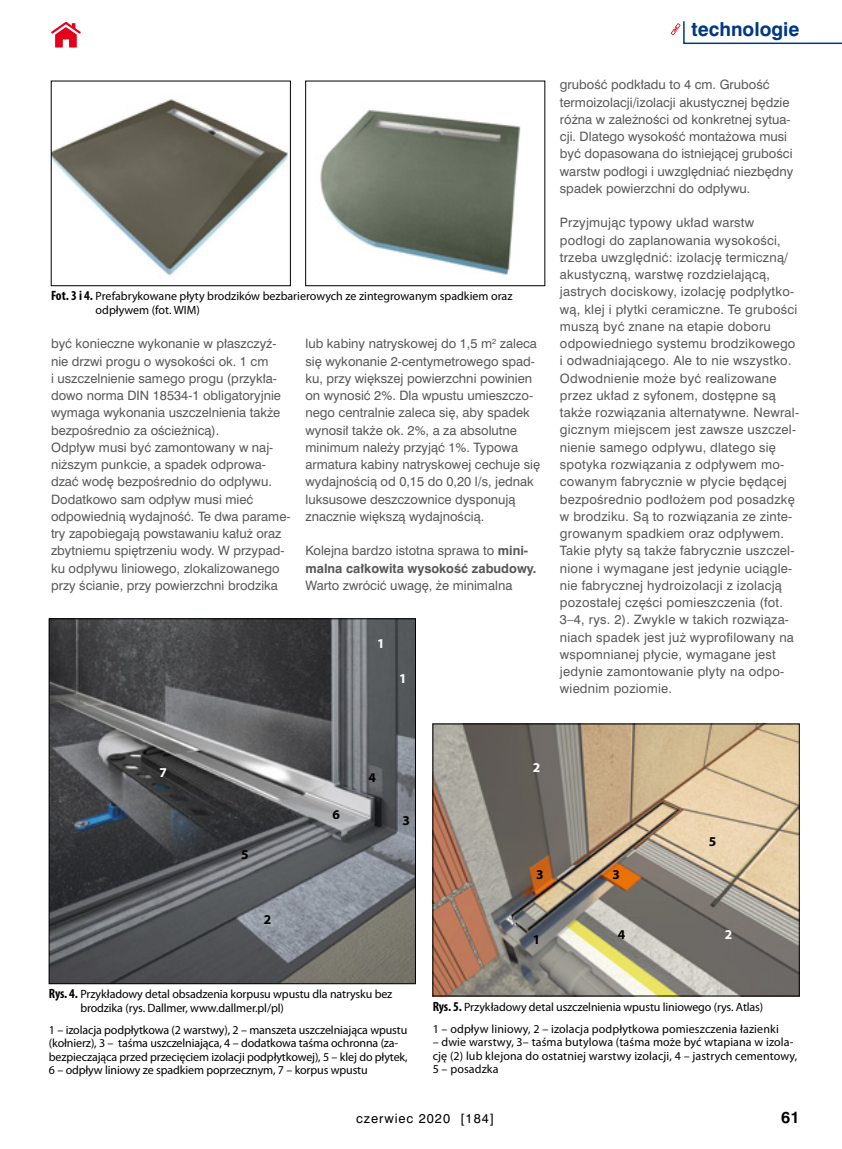
<style>
.page{position:relative;width:842px;height:1149px;background:#fff}
.page>*{position:absolute;margin:0;border:0;box-sizing:border-box;transform-origin:0 0}
.t1{font:700 18px "Swis 721 PL";color:#003882}
.t2{font:700 15px "Swis 721 PL";color:#000}
.t3{font:700 13.5px "Myriad Pro";color:#000}
.t4{font:700 13.5px "Myriad Pro";color:#fff}
.t5{font:12px/17.2px "Swis 721 PL";color:#58585a}
.t6{font:12px/17.2px "Swis 721 PL";letter-spacing:.02em;color:#58585a}
.t7{font:12px/13.5px "Myriad Pro";letter-spacing:-.01em;color:#000}
.t8{font:12px/13.5px "Myriad Pro";letter-spacing:.01em;color:#000}
.t9{font:700 12px/17.2px "Swis 721 PL";color:#58585a}
.t10{font:12px "Swis 721 PL";letter-spacing:.08em;color:#000}
.s1{font-weight:700;font-stretch:condensed;font-size:13.5px}
.s2{font-weight:400}
</style>
<div class="page">
<img style="left:435px;top:725px;width:362px;height:268px">
<img style="left:53px;top:99px;width:235px;height:177px">
<div style="left:51px;top:81px;width:240px;height:205px;border:1px solid #000"></div>
<img style="left:320px;top:110px;width:201px;height:165px">
<div style="left:305px;top:81px;width:240px;height:205px;border:1px solid #000"></div>
<img style="left:51px;top:620px;width:363px;height:361px">
<div style="left:49px;top:618px;width:367px;height:365px;border:1px solid #000"></div>
<svg style="left:51px;top:22px;width:30px;height:25px"></svg>
<svg style="left:671px;top:21px;width:171px;height:24px"></svg>
<p class="t7" style="left:96px;top:290px;width:418px;text-indent:-45px"><span class="s1">Fot. 3 i 4.</span> Prefabrykowane płyty brodzików bezbarierowych ze zintegrowanym spadkiem oraz odpływem (fot. WIM)</p>
<p class="t5" style="left:305px;top:335px;width:236px">lub kabiny natryskowej do 1,5 m<sup>2</sup> zaleca się wykonanie 2-centymetrowego spad&shy;ku, przy większej powierzchni powinien on wynosić 2%. Dla wpustu umieszczo&shy;nego centralnie zaleca się, aby spadek wynosił także ok. 2%, a za absolutne minimum należy przyjąć 1%. Typowa armatura kabiny natryskowej cechuje się wydajnością od 0,15 do 0,20 l/s, jednak luksusowe deszczownice dysponują znacznie większą wydajnością.</p>
<p class="t9" style="left:305px;top:542px;width:233px"><span class="s2">Kolejna bardzo istotna sprawa to</span> mini&shy;malna całkowita wysokość zabudowy.</p>
<p class="t5" style="left:305px;top:576px;width:208px">Warto zwrócić uwagę, że minimalna</p>
<p class="t5" style="left:51px;top:335px;width:241px">być konieczne wykonanie w płaszczyź&shy;nie drzwi progu o wysokości ok. 1 cm<br>i uszczelnienie samego progu (przykła&shy;dowo norma DIN 18534-1 obligatoryjnie wymaga wykonania uszczelnienia także bezpośrednio za ościeżnicą).<br>Odpływ musi być zamontowany w naj&shy;niższym punkcie, a spadek odprowa&shy;dzać wodę bezpośrednio do odpływu.<br>Dodatkowo sam odpływ musi mieć odpowiednią wydajność. Te dwa parame&shy;try zapobiegają powstawaniu kałuż oraz zbytniemu spiętrzeniu wody. W przypad&shy;ku odpływu liniowego, zlokalizowanego przy ścianie, przy powierzchni brodzika</p>
<p class="t4" style="left:377px;top:637px;width:9px">1</p>
<p class="t4" style="left:399px;top:671px;width:9px">1</p>
<h1 class="t1" style="left:692px;top:22px;width:109px">technologie</h1>
<p class="t5" style="left:560px;top:76px;width:235px">grubość podkładu to 4 cm. Grubość termoizolacji/izolacji akustycznej będzie różna w zależności od konkretnej sytua&shy;cji. Dlatego wysokość montażowa musi być dopasowana do istniejącej grubości warstw podłogi i uwzględniać niezbędny spadek powierzchni do odpływu.</p>
<p class="t6" style="left:560px;top:214px;width:241px">Przyjmując typowy układ warstw podłogi do zaplanowania wysokości, trzeba uwzględnić: izolację termiczną/ akustyczną, warstwę rozdzielającą, jastrych dociskowy, izolację podpłytko&shy;wą, klej i płytki ceramiczne. Te grubości muszą być znane na etapie doboru odpowiedniego systemu brodzikowego i odwadniającego. Ale to nie wszystko.<br>Odwodnienie może być realizowane przez układ z syfonem, dostępne są także rozwiązania alternatywne. Newral&shy;gicznym miejscem jest zawsze uszczel&shy;nienie samego odpływu, dlatego się spotyka rozwiązania z odpływem mo&shy;cowanym fabrycznie w płycie będącej bezpośrednio podłożem pod posadzkę w brodziku. Są to rozwiązania ze zinte&shy;growanym spadkiem oraz odpływem.<br>Takie płyty są także fabrycznie uszczel&shy;nione i wymagane jest jedynie uciągle&shy;nie fabrycznej hydroizolacji z izolacją pozostałej części pomieszczenia (fot.<br>3–4, rys. 2). Zwykle w takich rozwiąza&shy;niach spadek jest już wyprofilowany na wspomnianej płycie, wymagane jest jedynie zamontowanie płyty na odpo&shy;wiednim poziomie.</p>
<p class="t4" style="left:160px;top:765px;width:9px">7</p>
<p class="t3" style="left:241px;top:847px;width:9px">5</p>
<p class="t3" style="left:333px;top:807px;width:9px">6</p>
<p class="t3" style="left:368px;top:770px;width:9px">4</p>
<p class="t3" style="left:402px;top:813px;width:9px">3</p>
<p class="t4" style="left:533px;top:760px;width:9px">2</p>
<p class="t3" style="left:709px;top:834px;width:9px">5</p>
<p class="t3" style="left:264px;top:912px;width:9px">2</p>
<p class="t7" style="left:80px;top:987px;width:314px;text-indent:-31px"><span class="s1">Rys. 4.</span> Przykładowy detal obsadzenia korpusu wpustu dla natrysku bez brodzika (rys. Dallmer, www.dallmer.pl/pl)</p>
<p class="t7" style="left:49px;top:1023px;width:360px">1 – izolacja podpłytkowa (2 warstwy), 2 – manszeta uszczelniająca wpustu (kołnierz), 3 – taśma uszczelniająca, 4 – dodatkowa taśma ochronna (za&shy;bezpieczająca przed przecięciem izolacji podpłytkowej), 5 – klej do płytek, 6 – odpływ liniowy ze spadkiem poprzecznym, 7 – korpus wpustu</p>
<p class="t3" style="left:536px;top:867px;width:9px">3</p>
<p class="t3" style="left:612px;top:867px;width:9px">3</p>
<p class="t3" style="left:533px;top:932px;width:9px">1</p>
<p class="t3" style="left:618px;top:927px;width:9px">4</p>
<p class="t4" style="left:725px;top:927px;width:9px">2</p>
<p class="t7" style="left:433px;top:995px;width:348px;line-height:22px"><span class="s1">Rys. 5.</span> Przykładowy detal uszczelnienia wpustu liniowego (rys. Atlas)<br>1 – odpływ liniowy, 2 – izolacja podpłytkowa pomieszczenia łazienki</p>
<p class="t8" style="left:433px;top:1035px;width:366px">– dwie warstwy, 3– taśma butylowa (taśma może być wtapiana w izola&shy;cję (2) lub klejona do ostatniej warstwy izolacji, 4 – jastrych cementowy,<br>5 – posadzka</p>
<p class="t10" style="left:356px;top:1113px;width:140px">czerwiec 2020 [184]</p>
<p class="t2" style="left:781px;top:1109px;width:20px">61</p>
</div>
